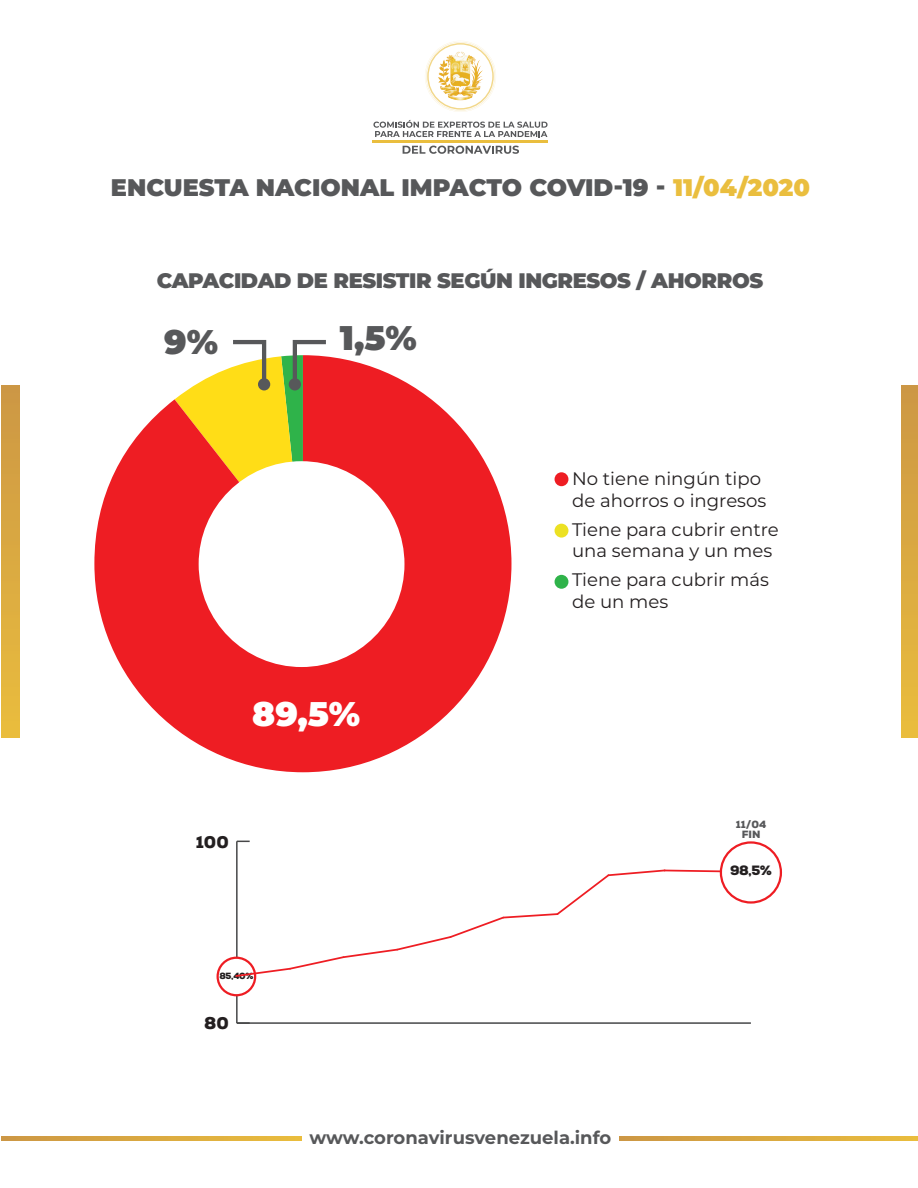
<style>
.page{position:relative;width:918px;height:1188px;background:#fff}
.page>*{position:absolute;margin:0;border:0;box-sizing:border-box;transform-origin:0 0}
.t1{font:900 34.2px "Montserrat";color:#57585a}
.t2{font:900 34.2px "Montserrat";color:#fff}
.t3{font:900 24px "Montserrat";color:#57585a}
.t4{font:900 21px "Montserrat";letter-spacing:-.02em;color:#57585a}
.t5{font:18.15px/21.8px "Montserrat";color:#231f20}
.t6{font:700 18px "Montserrat";color:#57585a}
.t7{font:900 17.1px "Nexa";color:#231f20}
.t8{font:900 13.5px "Nexa";color:#231f20}
.t9{font:900 10.5px/10.5px "Nexa";color:#57585a;text-align:center}
.t10{font:900 9px "Nexa";color:#231f20}
.s1{color:#eabe3e}
</style>
<div class="page">
<svg style="left:94px;top:357px;width:417px;height:415px;fill:#ee1d23"></svg>
<hr style="left:373px;top:140px;width:175px;height:3px;background:#eabe3e">
<svg style="left:425px;top:41px;width:71px;height:71px"></svg>
<svg style="left:373px;top:120px;width:175px;height:17px"></svg>
<svg style="left:403px;top:146px;width:116px;height:8px"></svg>
<div style="left:2px;top:386px;width:18px;height:351px;background:linear-gradient(to bottom,#cc9745,#eabd3e)"></div>
<div style="left:901px;top:386px;width:17px;height:351px;background:linear-gradient(to bottom,#cc9745,#eabd3e)"></div>
<svg style="left:2px;top:1137px;width:300px;height:4px"></svg>
<svg style="left:619px;top:1137px;width:299px;height:4px"></svg>
<div style="left:555px;top:524px;width:13px;height:14px;background:#ece123;border-radius:50%"></div>
<div style="left:555px;top:575px;width:13px;height:14px;background:#2fb34a;border-radius:50%"></div>
<div style="left:555px;top:472px;width:13px;height:14px;background:#ee1d23;border-radius:50%"></div>
<hr style="left:237px;top:1022px;width:514px;height:2px;background:#464748">
<hr style="left:236px;top:841px;width:2px;height:182px;background:#464748">
<svg style="left:238px;top:1022px;width:12px;height:2px"></svg>
<svg style="left:238px;top:841px;width:12px;height:1px"></svg>
<div style="left:218px;top:958px;width:37px;height:37px;background:#fff;border-radius:50%"></div>
<div style="left:217px;top:957px;width:39px;height:39px;border:2px solid #ee1d23;border-radius:50%"></div>
<div style="left:720px;top:841px;width:62px;height:63px;border:2px solid #ee1d23;border-radius:50%"></div>
<div style="left:199px;top:461px;width:205px;height:206px;background:#fff;border-radius:50%"></div>
<svg style="left:175px;top:340px;width:155px;height:224px"></svg>
<svg style="left:234px;top:869px;width:489px;height:109px"></svg>
<h2 class="t3" style="left:111px;top:169px;width:701px">ENCUESTA NACIONAL IMPACTO COVID-19 - <span class="s1">11/04/2020</span></h2>
<p class="t4" style="left:157px;top:265px;width:608px">CAPACIDAD DE RESISTIR SEGÚN INGRESOS / AHORROS</p>
<h1 class="t1" style="left:164px;top:316px;width:55px">9%</h1>
<h1 class="t1" style="left:340px;top:313px;width:78px">1,5%</h1>
<h1 class="t2" style="left:252px;top:688px;width:109px">89,5%</h1>
<p class="t7" style="left:196px;top:831px;width:34px">100</p>
<p class="t10" style="left:220px;top:970px;width:36px">85,40%</p>
<p class="t7" style="left:204px;top:1013px;width:26px">80</p>
<p class="t5" style="left:572px;top:467px;width:196px">No tiene ningún tipo de ahorros o ingresos</p>
<p class="t5" style="left:572px;top:518px;width:208px">Tiene para cubrir entre una semana y un mes</p>
<p class="t5" style="left:572px;top:568px;width:198px">Tiene para cubrir más de un mes</p>
<p class="t9" style="left:736px;top:819px;width:32px">11/04<br>FIN</p>
<p class="t8" style="left:730px;top:862px;width:43px">98,5%</p>
<p class="t6" style="left:310px;top:1125px;width:303px">www.coronavirusvenezuela.info</p>
</div>
